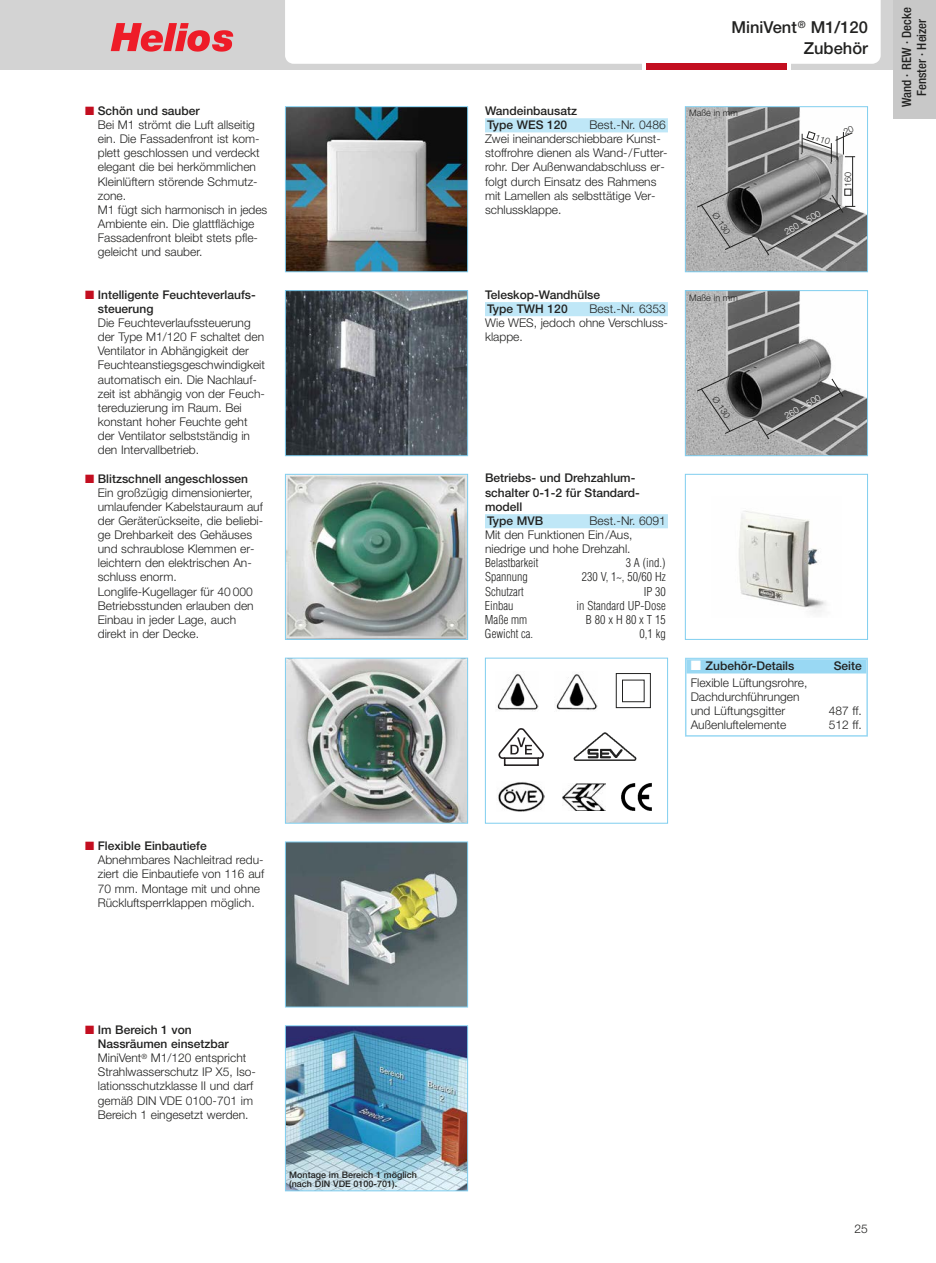
<style>
.page{position:relative;width:936px;height:1263px;background:#fff}
.page>*{position:absolute;margin:0;border:0;box-sizing:border-box;transform-origin:0 0}
.t1{font:500 16.5px/21px "Helvetica Neue";color:#222221;text-align:right}
.t2{font:500 condensed 12.75px/15px "Helvetica Neue";color:#222221;text-align:center}
.t3{font:300 12px/14.1px "Helvetica Neue";color:#222221}
.t4{font:500 12px/14.1px "Helvetica Neue";color:#222221}
.t5{font:300 condensed 12px "Helvetica";color:#222221}
.t6{font:500 9px/9px "Helvetica Neue";color:#222221}
.t7{font:300 9px "Helvetica Neue";color:#222221}
.t8{font:300 9px "Helvetica Neue";color:#fff}
.s1{color:#c30e20}
.s2{font-weight:500}
.s3{color:#fff}
</style>
<div class="page">
<div style="left:0;top:0;width:935px;height:70px;background:#d3d3d3"></div>
<div style="left:285px;top:0;width:595px;height:64px;background:#fff"></div>
<div style="left:642px;top:64px;width:149px;height:6px;background:#fff"></div>
<div style="left:646px;top:64px;width:141px;height:6px;background:#c30e20"></div>
<svg style="left:111px;top:23px;width:122px;height:29px"></svg>
<div style="left:893px;top:0;width:42px;height:119px;background:#c8c8c8"></div>
<div style="left:685px;top:658px;width:182px;height:79px;border:2px solid #99d8f3"></div>
<div style="left:686px;top:659px;width:180px;height:14px;background:#99d8f3"></div>
<img style="left:287px;top:108px;width:179px;height:162px">
<div style="left:285px;top:106px;width:183px;height:166px;border:1px solid #80ceef"></div>
<img style="left:738px;top:511px;width:88px;height:102px">
<div style="left:685px;top:474px;width:182px;height:166px;border:1px solid #80ceef"></div>
<img style="left:687px;top:108px;width:178px;height:162px">
<div style="left:685px;top:106px;width:182px;height:166px;border:1px solid #80ceef"></div>
<div style="left:485px;top:118px;width:183px;height:14px;background:#bfe7f7"></div>
<div style="left:485px;top:302px;width:183px;height:14px;background:#bfe7f7"></div>
<div style="left:485px;top:514px;width:183px;height:14px;background:#bfe7f7"></div>
<svg style="left:696px;top:188px;width:159px;height:68px;background:#7c7c7c"></svg>
<hr style="left:852px;top:157px;width:1px;height:49px;background:#222221">
<img style="left:687px;top:292px;width:178px;height:162px">
<div style="left:685px;top:290px;width:182px;height:166px;border:1px solid #80ceef"></div>
<svg style="left:696px;top:372px;width:147px;height:68px;background:#7c7c7c"></svg>
<img style="left:287px;top:476px;width:179px;height:162px">
<div style="left:285px;top:474px;width:183px;height:166px;border:1px solid #80ceef"></div>
<img style="left:287px;top:843px;width:179px;height:162px">
<div style="left:285px;top:841px;width:183px;height:166px;border:1px solid #80ceef"></div>
<img style="left:287px;top:660px;width:179px;height:162px">
<div style="left:285px;top:658px;width:183px;height:166px;border:1px solid #80ceef"></div>
<img style="left:287px;top:1027px;width:179px;height:162px">
<div style="left:285px;top:1025px;width:183px;height:166px;border:1px solid #80ceef"></div>
<img style="left:287px;top:292px;width:179px;height:162px">
<div style="left:285px;top:290px;width:183px;height:166px;border:1px solid #80ceef"></div>
<div style="left:485px;top:658px;width:183px;height:166px;border:1px solid #80ceef"></div>
<img style="left:497px;top:674px;width:41px;height:37px">
<div style="left:616px;top:673px;width:34px;height:35px;border:1px solid #222221"></div>
<div style="left:622px;top:680px;width:22px;height:22px;border:1px solid #222221"></div>
<img style="left:556px;top:674px;width:41px;height:36px">
<div style="left:504px;top:757px;width:35px;height:9px;border:2px solid #231f20"></div>
<svg style="left:498px;top:728px;width:45px;height:32px"></svg>
<img style="left:573px;top:732px;width:64px;height:29px">
<img style="left:498px;top:782px;width:46px;height:30px">
<img style="left:621px;top:783px;width:31px;height:28px">
<img style="left:563px;top:783px;width:43px;height:28px">
<svg style="left:801px;top:125px;width:54px;height:37px"></svg>
<p class="t3" style="left:98px;top:104px;width:171px;text-indent:-13px"><span class="s1">■</span> <span class="s2">Schön und sauber<br></span>Bei M1 strömt die Luft allseitig ein. Die Fassadenfront ist kom&shy;plett geschlossen und verdeckt elegant die bei herkömmlichen<br>Kleinlüftern störende Schmutz&shy;zone.<br>M1 fügt sich harmonisch in jedes<br>Ambiente ein. Die glattflächige<br>Fassadenfront bleibt stets pfle&shy;geleicht und sauber.</p>
<p class="t4" style="left:98px;top:287px;width:159px;text-indent:-13px"><span class="s1">■</span> Intelligente Feuchteverlaufs&shy;steuerung</p>
<p class="t3" style="left:98px;top:316px;width:169px">Die Feuchteverlaufssteuerung der Type M1/120 F schaltet den<br>Ventilator in Ab hängigkeit der<br>Feuchteanstiegsgeschwindigkeit automatisch ein. Die Nachlauf&shy;zeit ist abhängig von der Feuch&shy;tereduzierung im Raum. Bei konstant hoher Feuchte geht der Ventilator selbstständig in den Intervallbetrieb.</p>
<p class="t3" style="left:98px;top:471px;width:167px;text-indent:-13px"><span class="s1">■</span> <span class="s2">Blitzschnell angeschlossen<br></span>Ein großzügig dimensionierter, umlaufender Kabel stau raum auf der Geräterückseite, die beliebi&shy;ge Dreh barkeit des Gehäu ses und schraublose Klemmen er&shy;leichtern den elektri schen An&shy;schluss enorm.<br>Longlife-Kugellager für 40 000<br>Betriebsstunden erlauben den<br>Einbau in jeder Lage, auch direkt in der Decke.</p>
<p class="t3" style="left:98px;top:839px;width:168px;text-indent:-13px"><span class="s1">■</span> <span class="s2">Flexible Einbautiefe<br></span>Abnehmbares Nachleitrad redu&shy;ziert die Einbautiefe von 116 auf<br>70 mm. Montage mit und ohne<br>Rückluftsperrklappen möglich.</p>
<p class="t3" style="left:98px;top:1023px;width:160px;text-indent:-13px"><span class="s1">■</span> <span class="s2">Im Bereich 1 von<br>Nassräumen einsetzbar<br></span>MiniVent<sup>®</sup> M1/120 entspricht<br>Strahlwasserschutz IP X5, Iso&shy;lationsschutzklasse II und darf gemäß DIN VDE 0100-701 im<br>Be reich 1 eingesetzt werden.</p>
<p class="t6" style="left:289px;top:1171px;width:129px">Montage im Bereich 1 möglich (nach DIN VDE 0100-701).</p>
<p class="t4" style="left:485px;top:104px;width:94px">Wandeinbausatz<br>Type WES 120</p>
<p class="t3" style="left:485px;top:118px;width:184px;text-indent:105px">Best.-Nr. 0486<br>Zwei ineinanderschiebbare Kunst&shy;stoffrohre dienen als Wand-/Futter&shy;rohr. Der Außenwandabschluss er&shy;folgt durch Einsatz des Rahmens mit Lamellen als selbsttätige Ver&shy;schlussklappe.</p>
<p class="t4" style="left:485px;top:287px;width:117px">Teleskop-Wandhülse<br>Type TWH 120</p>
<p class="t3" style="left:485px;top:302px;width:184px;text-indent:105px">Best.-Nr. 6353<br>Wie WES, jedoch ohne Verschluss&shy;klappe.</p>
<p class="t4" style="left:485px;top:471px;width:156px">Betriebs- und Drehzahlum&shy;schalter 0-1-2 für Standard - modell<br>Type MVB</p>
<p class="t3" style="left:485px;top:514px;width:182px;text-indent:105px">Best.-Nr. 6091<br>Mit den Funktionen Ein/Aus, niedrige und hohe Drehzahl.</p>
<p class="t5" style="left:485px;top:556px;width:55px">Belastbarkeit</p>
<p class="t5" style="left:625px;top:556px;width:41px">3 A (ind.)</p>
<p class="t5" style="left:485px;top:570px;width:44px">Spannung</p>
<p class="t5" style="left:582px;top:570px;width:85px">230 V, 1~, 50/60 Hz</p>
<p class="t5" style="left:485px;top:584px;width:40px">Schutzart</p>
<p class="t5" style="left:643px;top:584px;width:23px">IP 30</p>
<p class="t5" style="left:485px;top:599px;width:30px">Einbau</p>
<p class="t5" style="left:576px;top:599px;width:91px">in Standard UP-Dose</p>
<p class="t5" style="left:485px;top:613px;width:44px">Maße mm</p>
<p class="t5" style="left:586px;top:613px;width:81px">B 80 x H 80 x T 15</p>
<p class="t5" style="left:485px;top:627px;width:50px">Gewicht ca.</p>
<p class="t5" style="left:639px;top:627px;width:28px">0,1 kg</p>
<h1 class="t1" style="left:731px;top:17px;width:138px">MiniVent<sup>®</sup> M1/120<br>Zubehör</h1>
<p class="t7" style="left:689px;top:107px;width:50px">Maße in mm</p>
<p class="t7" style="left:809px;top:130px;width:25px;rotate:19deg"><span class="s3">■</span> 110</p>
<p class="t7" style="left:718px;top:211px;width:26px;rotate:56deg">Ø 130</p>
<p class="t8" style="left:782px;top:228px;width:42px;rotate:-30deg">260 – 500</p>
<p class="t7" style="left:842px;top:196px;width:25px;rotate:-90deg"><span class="s3">■</span> 160</p>
<p class="t7" style="left:689px;top:293px;width:50px">Maße in mm</p>
<p class="t7" style="left:718px;top:394px;width:26px;rotate:56deg">Ø 130</p>
<p class="t8" style="left:782px;top:412px;width:42px;rotate:-30deg">260 – 500</p>
<p class="t4" style="left:690px;top:659px;width:105px"><span class="s3">■</span> Zubehör-Details</p>
<p class="t4" style="left:833px;top:659px;width:30px">Seite</p>
<p class="t3" style="left:690px;top:676px;width:118px">Flexible Lüftungsrohre,<br>Dachdurchführungen und Lüftungsgitter</p>
<p class="t3" style="left:828px;top:704px;width:35px">487 ff.</p>
<p class="t3" style="left:690px;top:718px;width:97px">Außenluftelemente</p>
<p class="t3" style="left:828px;top:718px;width:35px">512 ff.</p>
<p class="t2" style="left:899px;top:107px;width:101px;rotate:-90deg">Wand · REW · Decke<br>Fenster · Heizer</p>
<p class="t3" style="left:854px;top:1222px;width:15px">25</p>
</div>
